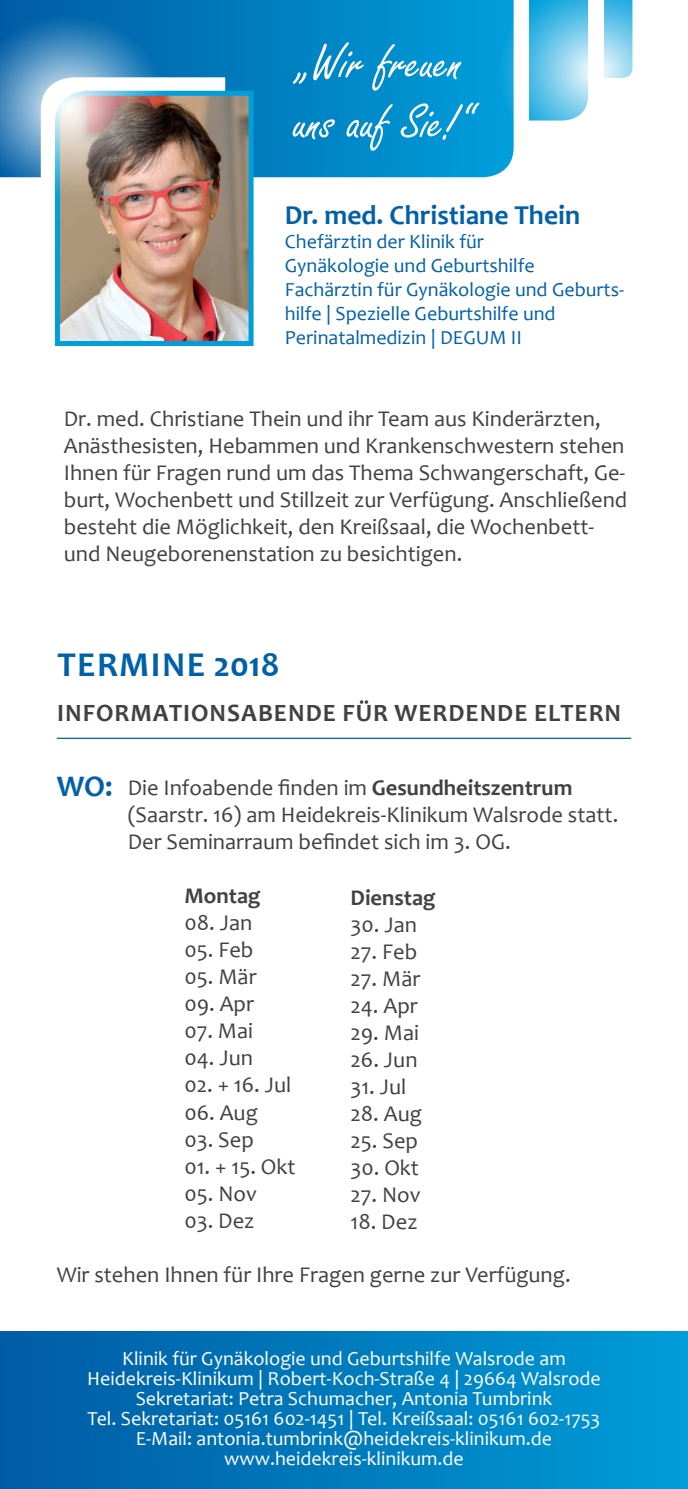
<style>
.page{position:relative;width:688px;height:1489px;background:#fff}
.page>*{position:absolute;margin:0;border:0;box-sizing:border-box;transform-origin:0 0}
.t1{font:52.5px "Freestyle Script";color:#fff}
.t2{font:700 35px "Candara";letter-spacing:.04em;color:#0060a8}
.t3{font:700 30px "Candara";color:#0060a8}
.t4{font:700 27.5px "Candara";color:#0060a8}
.t5{font:700 25px "Candara";letter-spacing:.04em;color:#414042}
.t6{font:22.5px/27px "Candara";color:#414042}
.t7{font:700 22.5px "Candara";color:#414042}
.t8{font:20px "Candara";color:#fff}
.t9{font:20px/24px "Candara";color:#0060a8}
.s1{font-weight:700}
</style>
<div class="page">
<div style="left:0;top:1331px;width:687px;height:157px;background:linear-gradient(to right,#005ba3,#009cd8)"></div>
<svg style="left:0;top:0;width:510px;height:177px;background:#0089c8"></svg>
<svg style="left:55px;top:88px;width:201px;height:258px;background:#99a0a2"></svg>
<img style="left:0;top:14px;width:223px;height:283px">
<svg style="left:496px;top:0;width:137px;height:163px"></svg>
<hr style="left:57px;top:737px;width:574px;height:2px;background:#0060a8">
<p class="t1" style="left:300px;top:34px;width:164px">„Wir freuen</p>
<p class="t1" style="left:294px;top:94px;width:176px">uns auf Sie!“</p>
<p class="t4" style="left:285px;top:197px;width:296px">Dr. med. Christiane Thein</p>
<p class="t9" style="left:285px;top:229px;width:200px">Chefärztin der Klinik für</p>
<p class="t9" style="left:285px;top:253px;width:251px">Gynäkologie und Geburtshilfe</p>
<p class="t9" style="left:285px;top:277px;width:340px">Fachärztin für Gynäkologie und Geburts&shy;hilfe | Spezielle Geburtshilfe und</p>
<p class="t9" style="left:285px;top:325px;width:238px">Perinatalmedizin | DEGUM II</p>
<p class="t6" style="left:64px;top:404px;width:565px">Dr. med. Christiane Thein und ihr Team aus Kinderärzten, Anästhesisten, Hebammen und Krankenschwestern stehen Ihnen für Fragen rund um das Thema Schwangerschaft, Ge&shy;burt, Wochenbett und Stillzeit zur Verfügung. Anschließend besteht die Möglichkeit, den Kreißsaal, die Wochenbett&shy;und Neugeborenenstation zu besichtigen.</p>
<p class="t2" style="left:57px;top:642px;width:223px">TERMINE 2018</p>
<p class="t5" style="left:57px;top:697px;width:565px">INFORMATIONSABENDE FÜR WERDENDE ELTERN</p>
<p class="t3" style="left:57px;top:767px;width:57px">WO:</p>
<p class="t6" style="left:128px;top:774px;width:446px">Die Infoabende finden im <span class="s1">Gesundheitszentrum</span></p>
<p class="t6" style="left:128px;top:801px;width:492px">(Saarstr. 16) am Heidekreis-Klinikum Walsrode statt.</p>
<p class="t6" style="left:128px;top:828px;width:384px">Der Seminarraum befindet sich im 3. OG.</p>
<p class="t7" style="left:184px;top:881px;width:78px">Montag</p>
<p class="t6" style="left:184px;top:909px;width:69px">08. Jan</p>
<p class="t6" style="left:184px;top:936px;width:71px">05. Feb</p>
<p class="t6" style="left:184px;top:963px;width:74px">05. Mär</p>
<p class="t6" style="left:184px;top:990px;width:71px">09. Apr</p>
<p class="t6" style="left:184px;top:1017px;width:70px">07. Mai</p>
<p class="t6" style="left:184px;top:1044px;width:70px">04. Jun</p>
<p class="t6" style="left:184px;top:1071px;width:108px">02. + 16. Jul</p>
<p class="t6" style="left:184px;top:1098px;width:75px">06. Aug</p>
<p class="t6" style="left:184px;top:1125px;width:71px">03. Sep</p>
<p class="t6" style="left:184px;top:1152px;width:113px">01. + 15. Okt</p>
<p class="t6" style="left:184px;top:1179px;width:74px">05. Nov</p>
<p class="t6" style="left:184px;top:1206px;width:72px">03. Dez</p>
<p class="t6" style="left:57px;top:1260px;width:515px">Wir stehen Ihnen für Ihre Fragen gerne zur Verfügung.</p>
<p class="t7" style="left:350px;top:883px;width:87px">Dienstag</p>
<p class="t6" style="left:350px;top:910px;width:68px">30. Jan</p>
<p class="t6" style="left:350px;top:937px;width:68px">27. Feb</p>
<p class="t6" style="left:350px;top:964px;width:71px">27. Mär</p>
<p class="t6" style="left:350px;top:991px;width:69px">24. Apr</p>
<p class="t6" style="left:350px;top:1018px;width:70px">29. Mai</p>
<p class="t6" style="left:350px;top:1045px;width:68px">26. Jun</p>
<p class="t6" style="left:350px;top:1072px;width:57px">31. Jul</p>
<p class="t6" style="left:350px;top:1099px;width:73px">28. Aug</p>
<p class="t6" style="left:350px;top:1126px;width:69px">25. Sep</p>
<p class="t6" style="left:350px;top:1153px;width:70px">30. Okt</p>
<p class="t6" style="left:350px;top:1180px;width:72px">27. Nov</p>
<p class="t6" style="left:350px;top:1207px;width:69px">18. Dez</p>
<p class="t8" style="left:122px;top:1345px;width:445px">Klinik für Gynäkologie und Geburtshilfe Walsrode am</p>
<p class="t8" style="left:87px;top:1365px;width:515px">Heidekreis-Klinikum | Robert-Koch-Straße 4 | 29664 Walsrode</p>
<p class="t8" style="left:136px;top:1385px;width:418px">Sekretariat: Petra Schumacher, Antonia Tumbrink</p>
<p class="t8" style="left:88px;top:1405px;width:514px">Tel. Sekretariat: 05161 602-1451 | Tel. Kreißsaal: 05161 602-1753</p>
<p class="t8" style="left:136px;top:1425px;width:418px">E-Mail: antonia.tumbrink@heidekreis-klinikum.de</p>
<p class="t8" style="left:224px;top:1445px;width:241px">www.heidekreis-klinikum.de</p>
</div>
